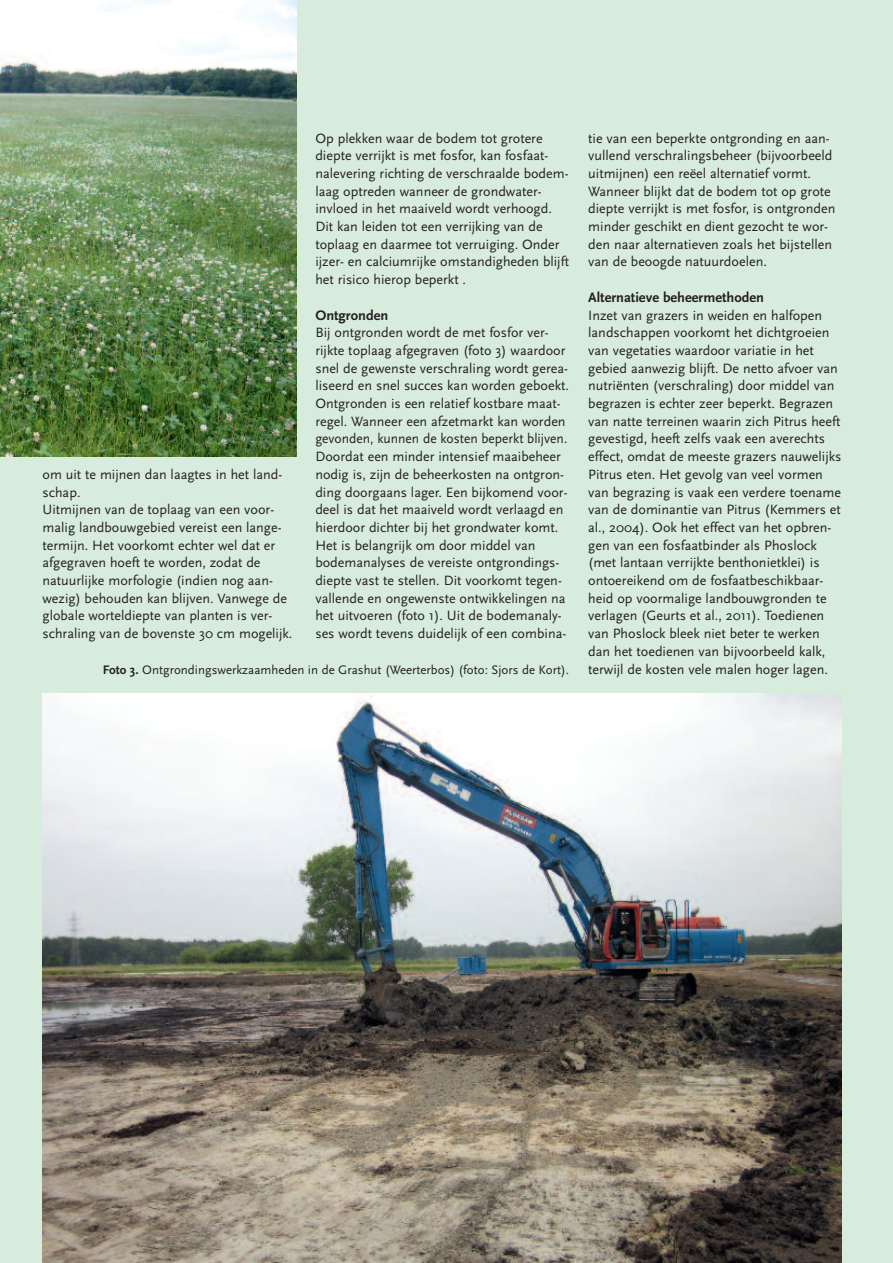
<style>
.page{position:relative;width:893px;height:1263px;background:#d8ecdd}
.page>*{position:absolute;margin:0;border:0;box-sizing:border-box;transform-origin:0 0}
.t1{font:700 14.4px "Scala Sans";color:#231f20}
.t2{font:14.1px/17.7px "Scala Sans";color:#231f20}
.t3{font:12.9px "Scala Sans";color:#231f20}
.s1{font-weight:700}
</style>
<div class="page">
<img style="left:0;top:0;width:296px;height:457px">
<img style="left:43px;top:693px;width:799px;height:570px">
<p class="t2" style="left:43px;top:465px;width:251px">om uit te mijnen dan laagtes in het land&shy;schap.<br>Uitmijnen van de toplaag van een voor&shy;malig landbouwgebied vereist een lange&shy;termijn. Het voorkomt echter wel dat er afgegraven hoeft te worden, zodat de natuurlijke morfologie (indien nog aan&shy;wezig) behouden kan blijven. Vanwege de globale worteldiepte van planten is ver&shy;schraling van de bovenste 30 cm mogelijk.</p>
<p class="t2" style="left:315px;top:129px;width:255px">Op plekken waar de bodem tot grotere diepte verrijkt is met fosfor, kan fosfaat&shy;nalevering richting de verschraalde bodem&shy;laag optreden wanneer de grondwater&shy;invloed in het maaiveld wordt verhoogd.<br>Dit kan leiden tot een verrijking van de toplaag en daarmee tot verruiging. Onder ijzer- en calciumrijke omstandigheden blijft het risico hierop beperkt .</p>
<p class="t1" style="left:315px;top:306px;width:74px">Ontgronden</p>
<p class="t2" style="left:315px;top:323px;width:255px">Bij ontgronden wordt de met fosfor ver&shy;rijkte toplaag afgegraven (foto 3) waardoor snel de gewenste verschraling wordt gerea&shy;liseerd en snel succes kan worden geboekt.<br>Ontgronden is een relatief kostbare maat&shy;regel. Wanneer een afzetmarkt kan worden gevonden, kunnen de kosten beperkt blijven.<br>Doordat een minder intensief maaibeheer nodig is, zijn de beheerkosten na ontgron&shy;ding doorgaans lager. Een bijkomend voor&shy;deel is dat het maaiveld wordt verlaagd en hierdoor dichter bij het grondwater komt.<br>Het is belangrijk om door middel van bodemanalyses de vereiste ontgrondings&shy;diepte vast te stellen. Dit voorkomt tegen&shy;vallende en ongewenste ontwikkelingen na het uitvoeren (foto 1). Uit de bodemanaly&shy;ses wordt tevens duidelijk of een combina-</p>
<p class="t2" style="left:588px;top:129px;width:249px">tie van een beperkte ontgronding en aan&shy;vullend verschralingsbeheer (bijvoorbeeld uitmijnen) een reëel alternatief vormt.<br>Wanneer blijkt dat de bodem tot op grote diepte verrijkt is met fosfor, is ontgronden minder geschikt en dient gezocht te wor&shy;den naar alternatieven zoals het bijstellen van de beoogde natuurdoelen.</p>
<p class="t1" style="left:588px;top:288px;width:177px">Alternatieve beheermethoden</p>
<p class="t2" style="left:588px;top:306px;width:255px">Inzet van grazers in weiden en halfopen landschappen voorkomt het dichtgroeien van vegetaties waardoor variatie in het gebied aanwezig blijft. De netto afvoer van nutriënten (verschraling) door middel van begrazen is echter zeer beperkt. Begrazen van natte terreinen waarin zich Pitrus heeft gevestigd, heeft zelfs vaak een averechts effect, omdat de meeste grazers nauwelijks Pitrus eten. Het gevolg van veel vormen van begrazing is vaak een verdere toename van de dominantie van Pitrus (Kemmers et al., 2004). Ook het effect van het opbren&shy;gen van een fosfaatbinder als Phoslock (met lantaan verrijkte benthonietklei) is ontoereikend om de fosfaatbeschikbaar&shy;heid op voormalige landbouwgronden te verlagen (Geurts et al., 2011). Toedienen van Phoslock bleek niet beter te werken dan het toedienen van bijvoorbeeld kalk,</p>
<p class="t3" style="left:103px;top:662px;width:468px"><span class="s1">Foto 3.</span> Ontgrondingswerkzaamheden in de Grashut (Weerterbos) (foto: Sjors de Kort).</p>
<p class="t2" style="left:588px;top:660px;width:241px">terwijl de kosten vele malen hoger lagen.</p>
</div>
